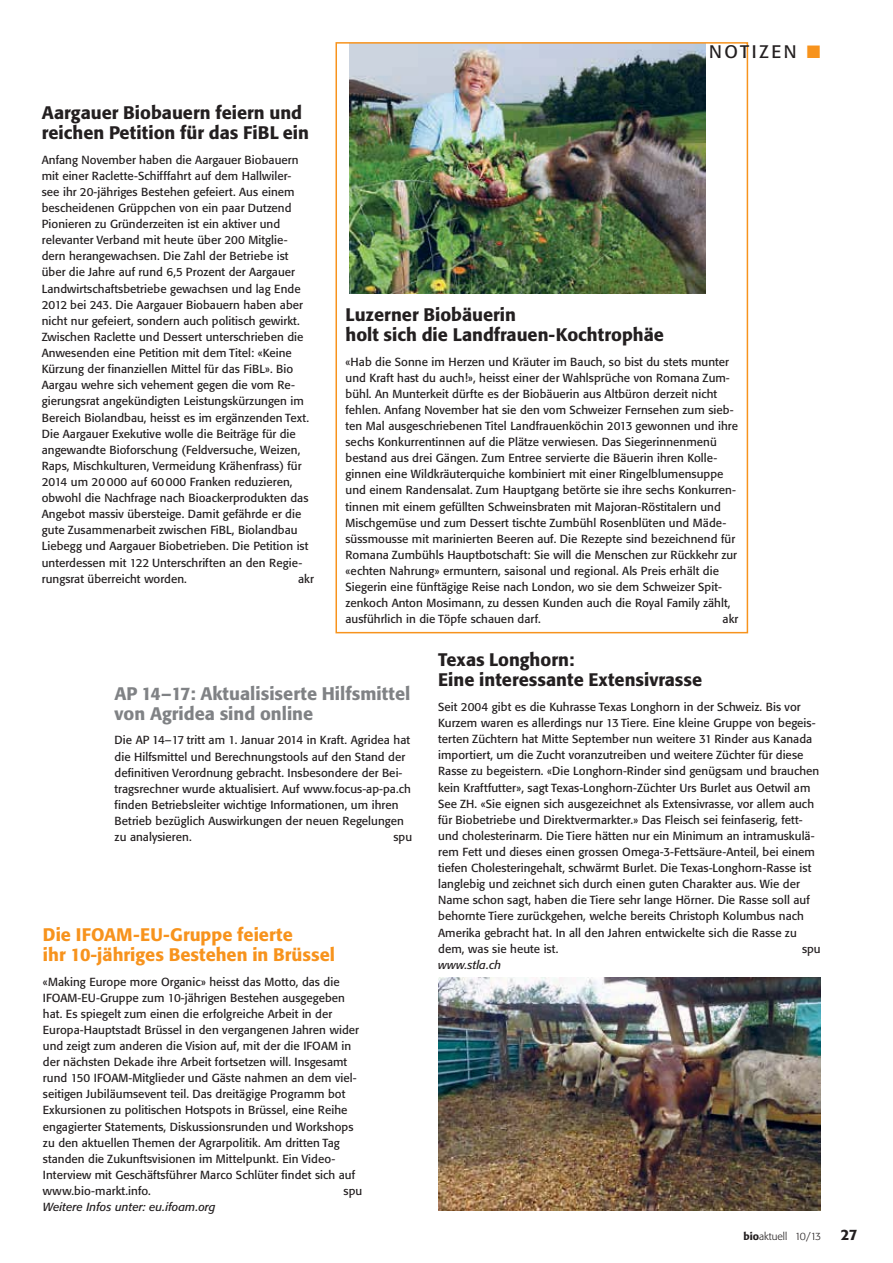
<style>
.page{position:relative;width:893px;height:1263px;background:#fff}
.page>*{position:absolute;margin:0;border:0;box-sizing:border-box;transform-origin:0 0}
.t1{font:500 18px/20.2px "Formata BQ";color:#231f20}
.t2{font:500 18px/20.2px "Formata BQ";color:#f7931d}
.t3{font:500 18px/20.2px "Formata BQ";color:#808285}
.t4{font:18px "Formata BQ";letter-spacing:.15em;color:#231f20}
.t5{font:500 15px "Formata BQ";color:#231f20}
.t6{font:11.55px/16px "Formata BQ";letter-spacing:.005em;color:#231f20}
.t7{font:italic 11.55px "Formata BQ";letter-spacing:.005em;color:#231f20}
.t8{font:300 10.5px "Formata BQ";color:#231f20}
.s1{color:#f7931d}
.s2{font-weight:500}
</style>
<div class="page">
<img style="left:350px;top:45px;width:356px;height:248px">
<img style="left:438px;top:978px;width:383px;height:233px">
<div style="left:335px;top:42px;width:413px;height:591px;border:2px solid #f7931d"></div>
<h1 class="t1" style="left:42px;top:103px;width:269px">Aargauer Biobauern feiern und reichen Petition für das FiBL ein</h1>
<p class="t6" style="left:42px;top:152px;width:269px">Anfang November haben die Aargauer Biobauern mit einer Raclette-Schifffahrt auf dem Hallwiler&shy;see ihr 20-jähriges Bestehen gefeiert. Aus einem bescheidenen Grüppchen von ein paar Dutzend Pionieren zu Gründerzeiten ist ein aktiver und relevanter Verband mit heute über 200 Mitglie&shy;dern herangewachsen. Die Zahl der Betriebe ist über die Jahre auf rund 6,5 Prozent der Aargauer Landwirtschaftsbetriebe gewachsen und lag Ende 2012 bei 243. Die Aargauer Biobauern haben aber nicht nur gefeiert, sondern auch politisch gewirkt.<br>Zwischen Raclette und Dessert unterschrieben die Anwesenden eine Petition mit dem Titel: «Keine Kürzung der finanziellen Mittel für das FiBL». Bio Aargau wehre sich vehement gegen die vom Re&shy;gierungsrat angekündigten Leistungskürzungen im Bereich Biolandbau, heisst es im ergänzenden Text.<br>Die Aargauer Exekutive wolle die Beiträge für die angewandte Bioforschung (Feldversuche, Weizen, Raps, Mischkulturen, Vermeidung Krähenfrass) für 2014 um 20000 auf 60000 Franken reduzieren, obwohl die Nachfrage nach Bioackerprodukten das Angebot massiv übersteige. Damit gefährde er die gute Zusammenarbeit zwischen FiBL, Biolandbau Liebegg und Aargauer Biobetrieben. Die Petition ist unterdessen mit 122 Unterschriften an den Regie&shy;rungsrat überreicht worden.</p>
<p class="t6" style="left:298px;top:571px;width:17px">akr</p>
<h1 class="t4" style="left:709px;top:42px;width:113px">NOTIZEN <span class="s1">■</span></h1>
<h1 class="t1" style="left:345px;top:305px;width:320px">Luzerner Biobäuerin<br>holt sich die Landfrauen-Kochtrophäe</h1>
<p class="t6" style="left:345px;top:354px;width:394px">«Hab die Sonne im Herzen und Kräuter im Bauch, so bist du stets munter und Kraft hast du auch!», heisst einer der Wahlsprüche von Romana Zum&shy;bühl. An Munterkeit dürfte es der Biobäuerin aus Altbüron derzeit nicht fehlen. Anfang November hat sie den vom Schweizer Fernsehen zum sieb&shy;ten Mal ausgeschriebenen Titel Landfrauenköchin 2013 gewonnen und ihre sechs Konkurrentinnen auf die Plätze verwiesen. Das Siegerinnenmenü bestand aus drei Gängen. Zum Entree servierte die Bäuerin ihren Kolle&shy;ginnen eine Wildkräuterquiche kombiniert mit einer Ringelblumensuppe und einem Randensalat. Zum Hauptgang betörte sie ihre sechs Konkurren&shy;tinnen mit einem gefüllten Schweinsbraten mit Majoran-Röstitalern und Mischgemüse und zum Dessert tischte Zumbühl Rosenblüten und Mäde&shy;süssmousse mit marinierten Beeren auf. Die Rezepte sind bezeichnend für Romana Zumbühls Hauptbotschaft: Sie will die Menschen zur Rückkehr zur «echten Nahrung» ermuntern, saisonal und regional. Als Preis erhält die Siegerin eine fünftägige Reise nach London, wo sie dem Schweizer Spit&shy;zenkoch Anton Mosimann, zu dessen Kunden auch die Royal Family zählt, ausführlich in die Töpfe schauen darf.</p>
<p class="t6" style="left:722px;top:612px;width:17px">akr</p>
<h1 class="t3" style="left:115px;top:684px;width:297px">AP 14–17: Aktualisiserte Hilfsmittel von Agridea sind online</h1>
<p class="t6" style="left:115px;top:733px;width:298px">Die AP 14–17 tritt am 1. Januar 2014 in Kraft. Agridea hat die Hilfsmittel und Berechnungstools auf den Stand der definitiven Verordnung gebracht. Insbesondere der Bei&shy;tragsrechner wurde aktualisiert. Auf www.focus-ap-pa.ch finden Betriebsleiter wichtige Informationen, um ihren Betrieb bezüglich Auswirkungen der neuen Regelungen zu analysieren.</p>
<p class="t6" style="left:393px;top:830px;width:20px">spu</p>
<h1 class="t2" style="left:43px;top:925px;width:294px">Die IFOAM-EU-Gruppe feierte<br>ihr 10-jähriges Bestehen in Brüssel</h1>
<p class="t6" style="left:43px;top:974px;width:318px">«Making Europe more Organic» heisst das Motto, das die IFOAM-EU-Gruppe zum 10-jährigen Bestehen ausgegeben hat. Es spiegelt zum einen die erfolgreiche Arbeit in der Europa-Hauptstadt Brüssel in den vergangenen Jahren wider und zeigt zum anderen die Vision auf, mit der die IFOAM in der nächsten Dekade ihre Arbeit fortsetzen will. Insgesamt rund 150 IFOAM-Mitglieder und Gäste nahmen an dem viel&shy;seitigen Jubiläumsevent teil. Das dreitägige Programm bot Exkursionen zu politischen Hotspots in Brüssel, eine Reihe engagierter Statements, Diskussionsrunden und Workshops zu den aktuellen Themen der Agrarpolitik. Am dritten Tag standen die Zukunftsvisionen im Mittelpunkt. Ein Video-Interview mit Geschäftsführer Marco Schlüter findet sich auf www.bio-markt.info.</p>
<p class="t6" style="left:344px;top:1183px;width:20px">spu</p>
<p class="t7" style="left:43px;top:1202px;width:174px">Weitere Infos unter: eu.ifoam.org</p>
<h1 class="t1" style="left:438px;top:651px;width:266px">Texas Longhorn:<br>Eine interessante Extensivrasse</h1>
<p class="t6" style="left:438px;top:699px;width:383px">Seit 2004 gibt es die Kuhrasse Texas Longhorn in der Schweiz. Bis vor Kurzem waren es allerdings nur 13 Tiere. Eine kleine Gruppe von begeis&shy;terten Züchtern hat Mitte September nun weitere 31 Rinder aus Kanada importiert, um die Zucht voranzutreiben und weitere Züchter für diese Rasse zu begeistern. «Die Longhorn-Rinder sind genügsam und brauchen kein Kraftfutter», sagt Texas-Longhorn-Züchter Urs Burlet aus Oetwil am See ZH. «Sie eignen sich ausgezeichnet als Extensivrasse, vor allem auch für Biobetriebe und Direktvermarkter.» Das Fleisch sei feinfaserig, fett&shy;und cholesterinarm. Die Tiere hätten nur ein Minimum an intramuskulä&shy;rem Fett und dieses einen grossen Omega-3-Fettsäure-Anteil, bei einem tiefen Cholesteringehalt, schwärmt Burlet. Die Texas-Longhorn-Rasse ist langlebig und zeichnet sich durch einen guten Charakter aus. Wie der Name schon sagt, haben die Tiere sehr lange Hörner. Die Rasse soll auf behornte Tiere zurückgehen, welche bereits Christoph Kolumbus nach Amerika gebracht hat. In all den Jahren entwickelte sich die Rasse zu dem, was sie heute ist.</p>
<p class="t6" style="left:802px;top:941px;width:20px">spu</p>
<p class="t7" style="left:438px;top:960px;width:65px">www.stla.ch</p>
<p class="t8" style="left:743px;top:1232px;width:79px"><span class="s2">bio</span>aktuell 10/13</p>
<p class="t5" style="left:841px;top:1228px;width:18px">27</p>
</div>
